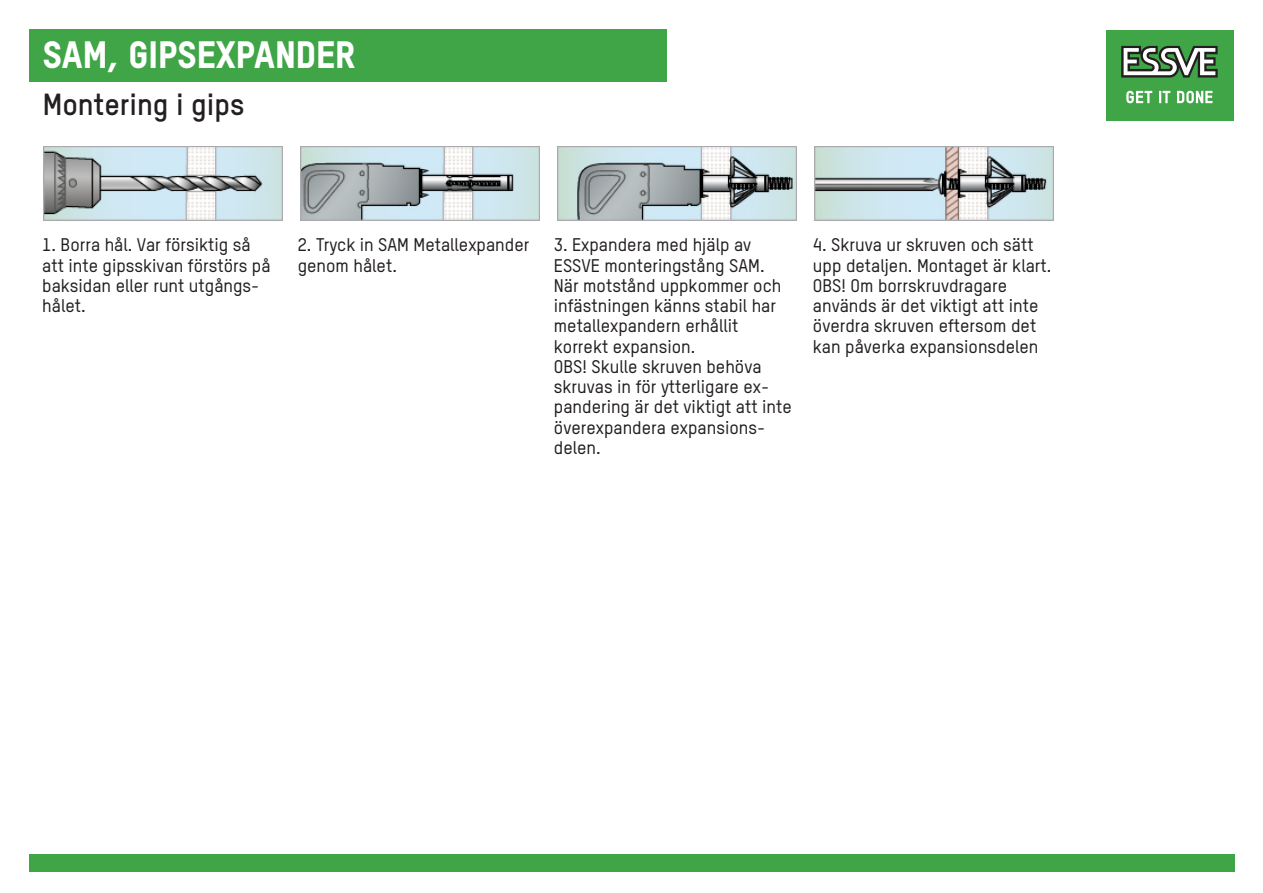
<style>
.page{position:relative;width:1263px;height:893px;background:#fff}
.page>*{position:absolute;margin:0;border:0;box-sizing:border-box;transform-origin:0 0}
.t1{font:800 37.5px "TSTAR";color:#fff}
.t2{font:700 30px "TSTAR";color:#231f20}
.t3{font:500 18px/20.2px "TSTAR";color:#231f20}
</style>
<div class="page">
<div style="left:29px;top:30px;width:637px;height:52px;background:#3fa547"></div>
<div style="left:29px;top:855px;width:1205px;height:17px;background:#3fa547"></div>
<div style="left:1106px;top:30px;width:127px;height:90px;background:#3fa547"></div>
<svg style="left:1126px;top:91px;width:86px;height:12px"></svg>
<svg style="left:1121px;top:46px;width:97px;height:32px"></svg>
<img style="left:44px;top:147px;width:239px;height:73px">
<img style="left:301px;top:147px;width:239px;height:73px">
<img style="left:558px;top:147px;width:239px;height:73px">
<img style="left:815px;top:147px;width:239px;height:73px">
<p class="t1" style="left:43px;top:32px;width:314px">SAM, GIPSEXPANDER</p>
<p class="t2" style="left:43px;top:86px;width:203px">Montering i gips</p>
<p class="t3" style="left:42px;top:235px;width:230px">1. Borra hål. Var försiktig så att inte gipsskivan förstörs på baksidan eller runt utgångs&shy;hålet.</p>
<p class="t3" style="left:298px;top:235px;width:233px">2. Tryck in SAM Metallexpander genom hålet.</p>
<p class="t3" style="left:554px;top:235px;width:239px">3. Expandera med hjälp av<br>ESSVE monteringstång SAM.<br>När motstånd uppkommer och infästningen känns stabil har metallexpandern erhållit korrekt expansion.<br>OBS! Skulle skruven behöva skruvas in för ytterligare ex&shy;pandering är det viktigt att inte överexpandera expansions&shy;delen.</p>
<p class="t3" style="left:813px;top:235px;width:240px">4. Skruva ur skruven och sätt upp detaljen. Montaget är klart.<br>OBS! Om borrskruvdragare används är det viktigt att inte överdra skruven eftersom det kan påverka expansionsdelen</p>
</div>
